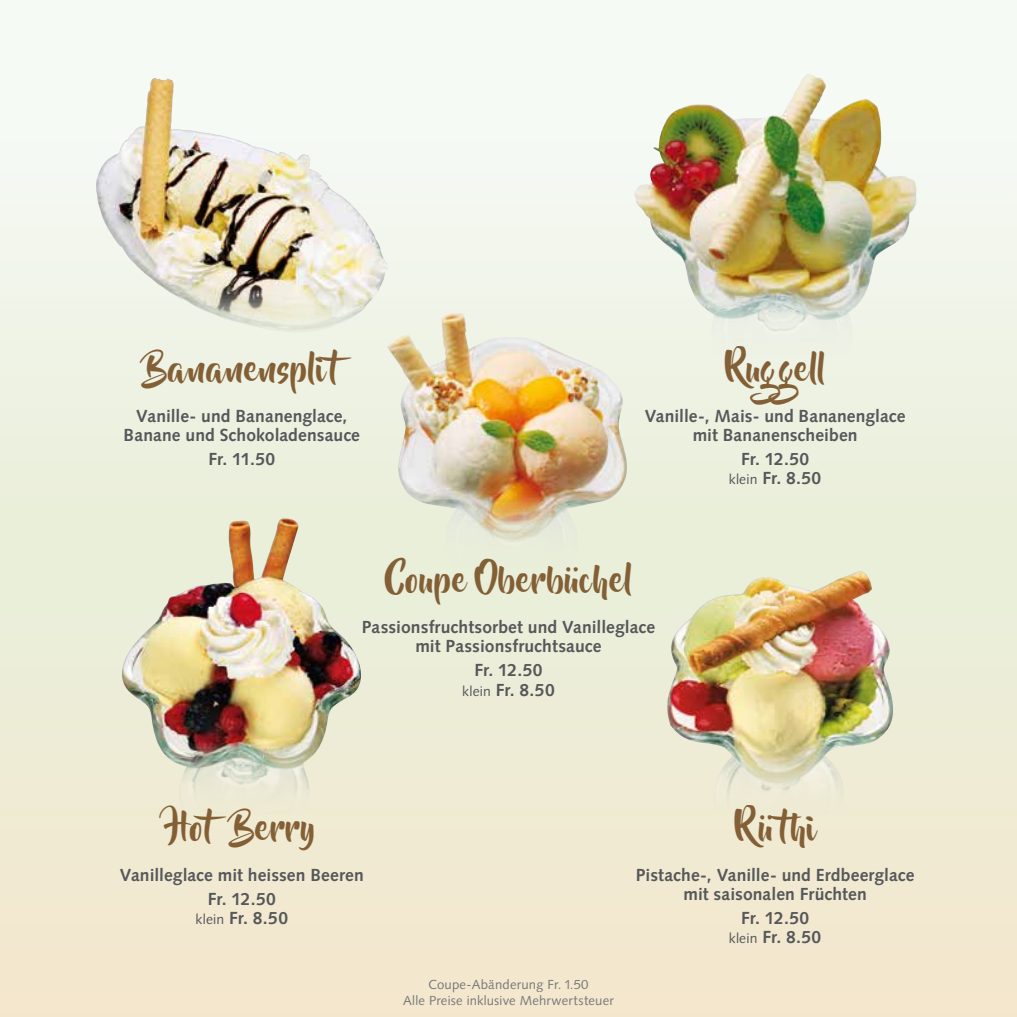
<style>
.page{position:relative;width:1017px;height:1017px;background:#fff}
.page>*{position:absolute;margin:0;border:0;box-sizing:border-box;transform-origin:0 0}
.t1{font:35px "Beyond The Mountains";letter-spacing:.01em;color:#835f36}
.t2{font:700 17.5px/19.2px "Syntax";letter-spacing:.005em;color:#555759;text-align:center}
.t3{font:13.12px/16.6px "Syntax";letter-spacing:.015em;color:#77797a;text-align:center}
.s1{font-weight:400;font-size:14px}
</style>
<div class="page">
<div style="left:0;top:0;width:1017px;height:1017px;background:linear-gradient(to bottom,#f2fbf7,#ede6c9)"></div>
<svg style="left:1016px;top:0;width:1px;height:1017px"></svg>
<img style="left:96px;top:78px;width:292px;height:255px">
<img style="left:634px;top:75px;width:283px;height:316px">
<img style="left:387px;top:313px;width:240px;height:288px">
<img style="left:120px;top:518px;width:243px;height:330px">
<img style="left:664px;top:568px;width:233px;height:282px">
<h1 class="t1" style="left:146px;top:349px;width:217px">Bananensplit</h1>
<p class="t2" style="left:124px;top:406px;width:238px">Vanille- und Bananenglace,<br>Banane und Schokoladensauce</p>
<p class="t2" style="left:208px;top:450px;width:68px">Fr. 11.50</p>
<h1 class="t1" style="left:725px;top:349px;width:102px">Ruggell</h1>
<p class="t2" style="left:645px;top:406px;width:262px">Vanille-, Mais- und Bananenglace mit Bananenscheiben</p>
<p class="t2" style="left:729px;top:450px;width:94px">Fr. 12.50 <span class="s1">klein</span> Fr. 8.50</p>
<h1 class="t1" style="left:385px;top:561px;width:249px">Coupe Oberbüchel</h1>
<h1 class="t1" style="left:169px;top:808px;width:148px">HotBerry</h1>
<p class="t2" style="left:362px;top:617px;width:295px">Passionsfruchtsorbet und Vanilleglace mit Passionsfruchtsauce</p>
<p class="t2" style="left:462px;top:661px;width:94px">Fr. 12.50 <span class="s1">klein</span> Fr. 8.50</p>
<h1 class="t1" style="left:735px;top:808px;width:83px">Rüthi</h1>
<p class="t2" style="left:120px;top:862px;width:245px;line-height:24.2px">Vanilleglace mit heissen Beeren<br>Fr. 12.50</p>
<p class="t2" style="left:196px;top:908px;width:94px"><span class="s1">klein</span> Fr. 8.50</p>
<p class="t3" style="left:403px;top:976px;width:212px">Coupe-Abänderung Fr. 1.50<br>Alle Preise inklusive Mehrwertsteuer</p>
<p class="t2" style="left:636px;top:865px;width:280px">Pistache-, Vanille- und Erdbeerglace mit saisonalen Früchten</p>
<p class="t2" style="left:729px;top:908px;width:94px">Fr. 12.50 <span class="s1">klein</span> Fr. 8.50</p>
</div>
